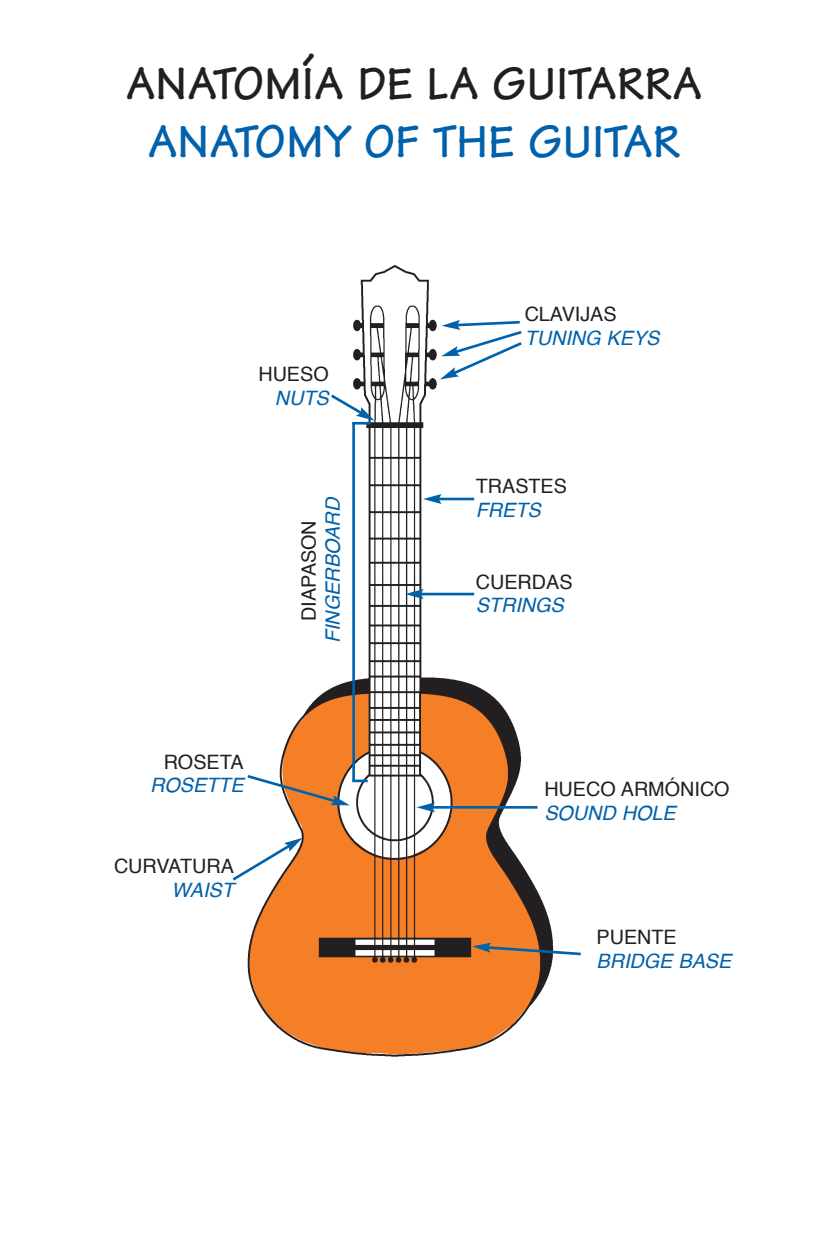
<style>
.page{position:relative;width:828px;height:1260px;background:#fff}
.page>*{position:absolute;margin:0;border:0;box-sizing:border-box;transform-origin:0 0}
.t1{font:700 48px "Tekton";color:#231f20}
.t2{font:700 48px "Tekton";color:#0161aa}
.t3{font:19.8px "Helvetica";color:#231f20}
.t4{font:italic 19.8px "Helvetica";color:#0161aa}
</style>
<div class="page">
<img style="left:248px;top:265px;width:305px;height:792px">
<div style="left:522px;top:304px;width:191px;height:66px;background:#fff"></div>
<div style="left:474px;top:476px;width:190px;height:67px;background:#fff"></div>
<div style="left:542px;top:779px;width:245px;height:66px;background:#fff"></div>
<div style="left:145px;top:364px;width:186px;height:66px;background:#fff"></div>
<svg style="left:440px;top:319px;width:85px;height:60px"></svg>
<hr style="left:352px;top:422px;width:19px;height:3px;background:#0161aa">
<hr style="left:352px;top:422px;width:3px;height:359px;background:#0161aa">
<hr style="left:438px;top:498px;width:36px;height:2px;background:#0161aa">
<svg style="left:423px;top:494px;width:19px;height:10px"></svg>
<div style="left:474px;top:572px;width:190px;height:66px;background:#fff"></div>
<hr style="left:420px;top:593px;width:54px;height:2px;background:#0161aa">
<svg style="left:405px;top:589px;width:19px;height:10px"></svg>
<svg style="left:331px;top:392px;width:44px;height:29px"></svg>
<hr style="left:431px;top:806px;width:106px;height:3px;background:#0161aa">
<svg style="left:416px;top:802px;width:19px;height:10px"></svg>
<svg style="left:247px;top:773px;width:121px;height:32px"></svg>
<svg style="left:232px;top:838px;width:71px;height:45px"></svg>
<svg style="left:472px;top:943px;width:109px;height:14px"></svg>
<h1 class="t1" style="left:125px;top:67px;width:579px">ANATOMÍA DE LA GUITARRA</h1>
<h1 class="t2" style="left:147px;top:125px;width:535px">ANATOMY OF THE GUITAR</h1>
<p class="t3" style="left:258px;top:366px;width:72px">HUESO</p>
<p class="t4" style="left:275px;top:389px;width:55px">NUTS</p>
<p class="t3" style="left:301px;top:621px;width:102px;rotate:-90deg">DIAPASON</p>
<p class="t4" style="left:324px;top:643px;width:148px;rotate:-90deg">FINGERBOARD</p>
<p class="t3" style="left:164px;top:753px;width:81px">ROSETA</p>
<p class="t4" style="left:150px;top:777px;width:95px">ROSETTE</p>
<p class="t3" style="left:114px;top:858px;width:121px">CURVATURA</p>
<p class="t4" style="left:172px;top:881px;width:64px">WAIST</p>
<p class="t3" style="left:525px;top:306px;width:94px">CLAVIJAS</p>
<p class="t4" style="left:525px;top:330px;width:136px">TUNING KEYS</p>
<p class="t3" style="left:476px;top:478px;width:93px">TRASTES</p>
<p class="t4" style="left:476px;top:502px;width:66px">FRETS</p>
<p class="t3" style="left:476px;top:573px;width:98px">CUERDAS</p>
<p class="t4" style="left:476px;top:597px;width:89px">STRINGS</p>
<p class="t3" style="left:544px;top:781px;width:187px">HUECO ARMÓNICO</p>
<p class="t4" style="left:544px;top:805px;width:133px">SOUND HOLE</p>
<p class="t3" style="left:597px;top:929px;width:82px">PUENTE</p>
<p class="t4" style="left:597px;top:953px;width:136px">BRIDGE BASE</p>
</div>
